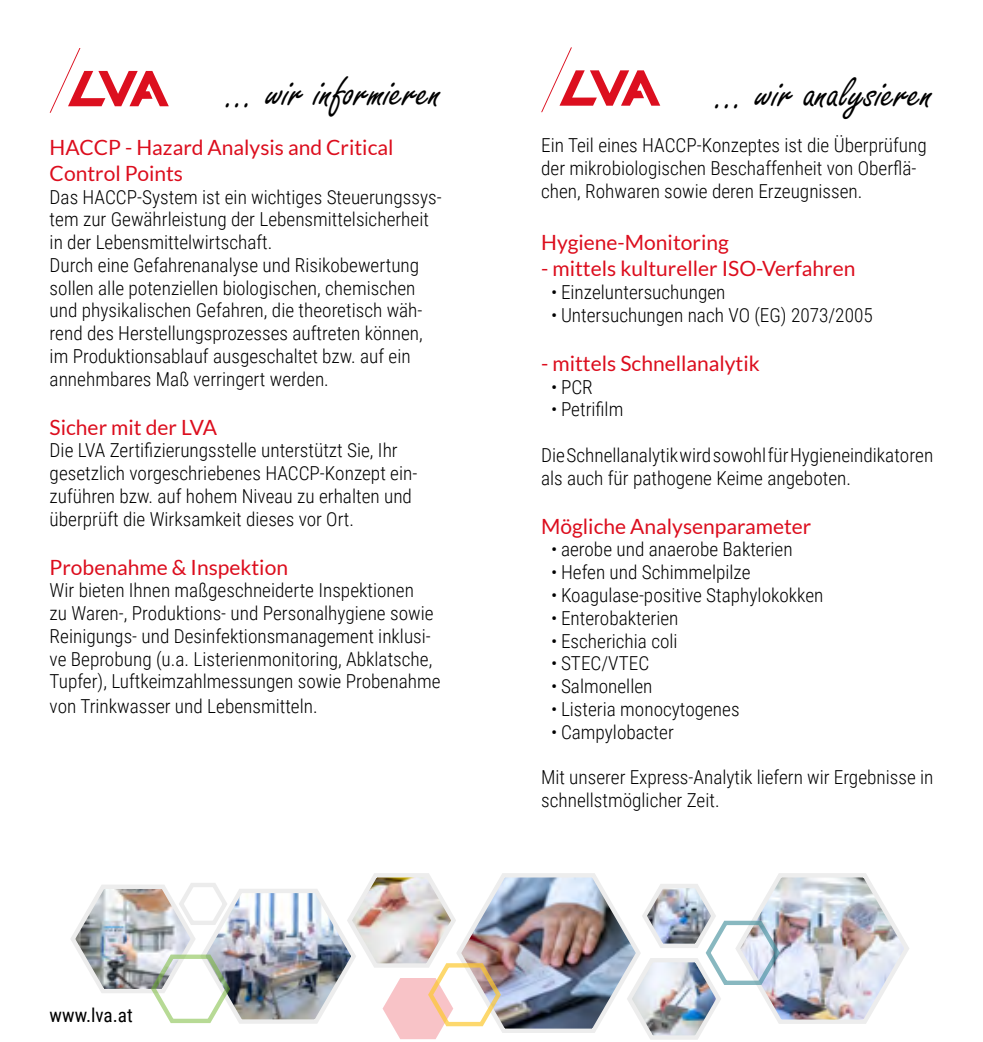
<style>
.page{position:relative;width:983px;height:1042px;background:#fff}
.page>*{position:absolute;margin:0;border:0;box-sizing:border-box;transform-origin:0 0}
.t1{font:45.5px "Freestyle Script";color:#000}
.t2{font:21px/26.2px "Lato";color:#dc0d1d}
.t3{font:300 19.25px/22.8px "Roboto Condensed";color:#000}
.t4{font:19.25px "Roboto Condensed";color:#000}
</style>
<div class="page">
<img style="left:71px;top:873px;width:838px;height:167px">
<svg style="left:541px;top:47px;width:119px;height:65px"></svg>
<svg style="left:50px;top:48px;width:119px;height:65px"></svg>
<p class="t1" style="left:227px;top:67px;width:216px">... wir informieren</p>
<p class="t1" style="left:716px;top:68px;width:218px">... wir analysieren</p>
<p class="t2" style="left:50px;top:134px;width:345px">HACCP - Hazard Analysis and Critical<br>Control Points</p>
<p class="t3" style="left:50px;top:185px;width:393px">Das HACCP-System ist ein wichtiges Steuerungssys&shy;tem zur Gewährleistung der Lebensmittelsicherheit in der Lebensmittelwirtschaft.</p>
<p class="t3" style="left:50px;top:253px;width:374px">Durch eine Gefahrenanalyse und Risikobewertung sollen alle potenziellen biologischen, chemischen und physikalischen Gefahren, die theoretisch wäh&shy;rend des Herstellungsprozesses auftreten können, im Produktionsablauf ausgeschaltet bzw. auf ein annehmbares Maß verringert werden.</p>
<p class="t2" style="left:50px;top:414px;width:169px">Sicher mit der LVA</p>
<p class="t3" style="left:50px;top:438px;width:369px">Die LVA Zertifizierungsstelle unterstützt Sie, Ihr gesetzlich vorgeschriebenes HACCP-Konzept ein&shy;zuführen bzw. auf hohem Niveau zu erhalten und überprüft die Wirksamkeit dieses vor Ort.</p>
<p class="t2" style="left:50px;top:554px;width:240px">Probenahme &amp; Inspektion</p>
<p class="t3" style="left:50px;top:578px;width:392px">Wir bieten Ihnen maßgeschneiderte Inspektionen<br>zu Waren-, Produktions- und Personalhygiene sowie Reinigungs- und Desinfektionsmanagement inklusi&shy;ve Beprobung (u.a. Listerienmonitoring, Abklatsche, Tupfer), Luftkeimzahlmessungen sowie Probenahme</p>
<p class="t3" style="left:50px;top:694px;width:269px">von Trinkwasser und Lebensmitteln.</p>
<p class="t4" style="left:50px;top:1002px;width:85px">www.lva.at</p>
<p class="t3" style="left:541px;top:133px;width:387px">Ein Teil eines HACCP-Konzeptes ist die Überprüfung der mikrobiologischen Beschaffenheit von Oberflä&shy;chen, Rohwaren sowie deren Erzeugnissen.</p>
<p class="t2" style="left:541px;top:229px;width:189px">Hygiene-Monitoring</p>
<p class="t2" style="left:541px;top:255px;width:315px">- mittels kultureller ISO-Verfahren</p>
<p class="t3" style="left:551px;top:280px;width:176px">• Einzeluntersuchungen</p>
<p class="t3" style="left:551px;top:303px;width:323px">• Untersuchungen nach VO (EG) 2073/2005</p>
<p class="t2" style="left:541px;top:350px;width:220px">- mittels Schnellanalytik</p>
<p class="t3" style="left:551px;top:375px;width:43px">• PCR</p>
<p class="t3" style="left:551px;top:397px;width:74px">• Petrifilm</p>
<p class="t3" style="left:541px;top:443px;width:393px">Die Schnellanalytik wird sowohl für Hygieneindikatoren als auch für pathogene Keime angeboten.</p>
<p class="t2" style="left:541px;top:513px;width:272px">Mögliche Analysenparameter</p>
<p class="t3" style="left:551px;top:537px;width:243px">• aerobe und anaerobe Bakterien</p>
<p class="t3" style="left:551px;top:560px;width:201px">• Hefen und Schimmelpilze</p>
<p class="t3" style="left:551px;top:583px;width:274px">• Koagulase-positive Staphylokokken</p>
<p class="t3" style="left:551px;top:606px;width:129px">• Enterobakterien</p>
<p class="t3" style="left:551px;top:628px;width:128px">• Escherichia coli</p>
<p class="t3" style="left:551px;top:651px;width:100px">• STEC/VTEC</p>
<p class="t3" style="left:551px;top:674px;width:103px">• Salmonellen</p>
<p class="t3" style="left:551px;top:697px;width:190px">• Listeria monocytogenes</p>
<p class="t3" style="left:551px;top:719px;width:124px">• Campylobacter</p>
<p class="t3" style="left:541px;top:765px;width:393px">Mit unserer Express-Analytik liefern wir Ergebnisse in schnellstmöglicher Zeit.</p>
</div>
